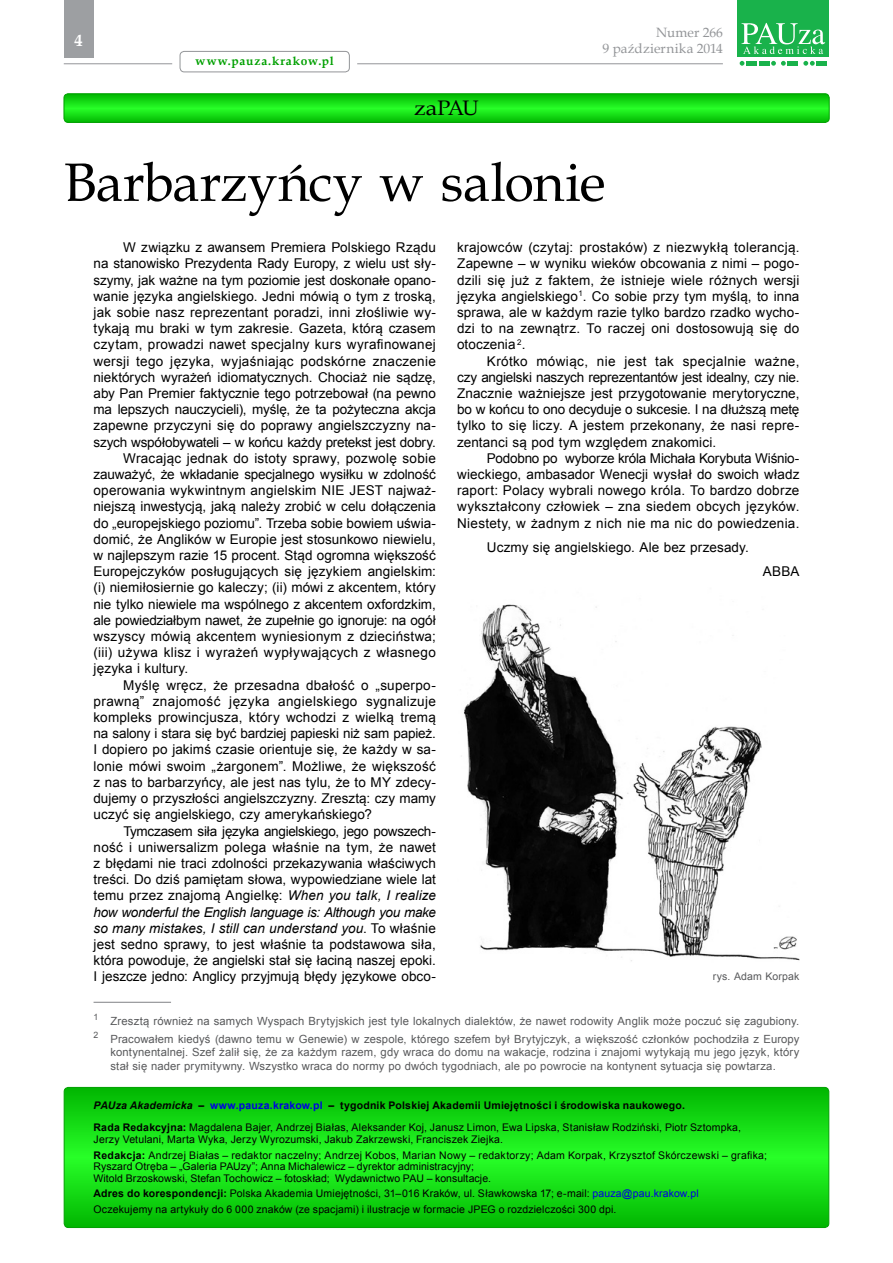
<style>
.page{position:relative;width:893px;height:1263px;background:#fff}
.page>*{position:absolute;margin:0;border:0;box-sizing:border-box;transform-origin:0 0}
.t1{font:54px "Book Antiqua";letter-spacing:-.01em;color:#000}
.t2{font:21px "Book Antiqua";letter-spacing:-.035em;color:#000;scale:1.1 1}
.t3{font:700 16.5px "Book Antiqua";color:#fff}
.t4{font:13.5px/16.2px "Arial";letter-spacing:.005em;color:#000;text-align:justify}
.t5{font:13.5px "Arial";letter-spacing:-.015em;color:#000}
.t6{font:13.5px "Arial";letter-spacing:.025em;color:#000}
.t7{font:italic 13.5px "Arial";letter-spacing:-.02em;color:#000}
.t8{font:italic 13.5px "Arial";letter-spacing:.005em;color:#000}
.t9{font:13.5px "Arial";letter-spacing:.03em;color:#000}
.t10{font:13.5px "Arial";letter-spacing:-.02em;color:#000}
.t11{font:13.5px/16.2px "Book Antiqua";letter-spacing:.005em;color:#939598;text-align:right}
.t12{font:700 12px "Book Antiqua";letter-spacing:.07em;color:#00a000}
.t13{font:11.25px/18px "Arial";letter-spacing:.015em;color:#58595b}
.t14{font:10.5px/15.8px "Arial";letter-spacing:.015em;color:#000}
.t15{font:10.5px "Arial";letter-spacing:.015em;color:#58595b}
.s1{font-style:italic}
.s2{font-style:normal}
.s3{font-weight:700;font-style:italic}
.s4{font-weight:700}
.s5{font-weight:700;color:#0000e1}
.s6{color:#0000e1}
</style>
<div class="page">
<hr style="left:357px;top:63px;width:366px;height:1px;background:#939598">
<div style="left:64px;top:0;width:30px;height:57px;background:#9d9fa2"></div>
<div style="left:180px;top:51px;width:170px;height:21px;border:1px solid #939598;border-radius:4px"></div>
<svg style="left:740px;top:61px;width:4px;height:5px"></svg>
<svg style="left:771px;top:61px;width:15px;height:5px"></svg>
<svg style="left:803px;top:61px;width:12px;height:5px"></svg>
<div style="left:746px;top:61px;width:11px;height:5px;background:#19b24b"></div>
<div style="left:759px;top:61px;width:11px;height:5px;background:#19b24b"></div>
<div style="left:787px;top:61px;width:11px;height:5px;background:#19b24b"></div>
<div style="left:816px;top:61px;width:11px;height:5px;background:#19b24b"></div>
<div style="left:737px;top:0;width:92px;height:56px;background:#19b24b"></div>
<svg style="left:741px;top:23px;width:84px;height:31px"></svg>
<hr style="left:64px;top:63px;width:108px;height:1px;background:#939598">
<svg style="left:64px;top:94px;width:765px;height:28px;background:#16de16"></svg>
<div style="left:64px;top:94px;width:765px;height:29px;border:1px solid #00a000;border-radius:4px"></div>
<svg style="left:64px;top:1087px;width:765px;height:140px;background:#14da14"></svg>
<div style="left:64px;top:1087px;width:765px;height:141px;border:1px solid #00a000;border-radius:4px"></div>
<img style="left:463px;top:604px;width:336px;height:357px">
<hr style="left:94px;top:1002px;width:77px;height:1px;background:#808285">
<p class="t3" style="left:75px;top:30px;width:10px">4</p>
<p class="t12" style="left:196px;top:53px;width:140px">www.pauza.krakow.pl</p>
<h2 class="t2" style="left:414px;top:94px;width:60px">zaPAU</h2>
<p class="t11" style="left:603px;top:24px;width:122px">Numer 266<br>9 października 2014</p>
<h1 class="t1" style="left:64px;top:145px;width:543px">Barbarzyńcy w salonie</h1>
<p class="t4" style="left:123px;top:239px;width:314px">W związku z awansem Premiera Polskiego Rządu</p>
<p class="t4" style="left:94px;top:255px;width:344px">na stanowisko Prezydenta Rady Europy, z wielu ust sły-</p>
<p class="t4" style="left:94px;top:272px;width:344px">szymy, jak ważne na tym poziomie jest doskonałe opano-</p>
<p class="t4" style="left:94px;top:288px;width:344px">wanie języka angielskiego. Jedni mówią o tym z troską,</p>
<p class="t4" style="left:94px;top:304px;width:344px">jak sobie nasz reprezentant poradzi, inni złośliwie wy-</p>
<p class="t4" style="left:94px;top:320px;width:344px">tykają mu braki w tym zakresie. Gazeta, którą czasem</p>
<p class="t4" style="left:94px;top:336px;width:344px">czytam, prowadzi nawet specjalny kurs wyrafinowanej</p>
<p class="t6" style="left:94px;top:352px;width:344px">wersji tego języka, wyjaśniając podskórne znaczenie</p>
<p class="t4" style="left:94px;top:369px;width:344px">niektórych wyrażeń idiomatycznych. Chociaż nie sądzę,</p>
<p class="t4" style="left:94px;top:385px;width:344px">aby Pan Premier faktycznie tego potrzebował (na pewno</p>
<p class="t4" style="left:94px;top:401px;width:344px">ma lepszych nauczycieli), myślę, że ta pożyteczna akcja</p>
<p class="t4" style="left:94px;top:417px;width:344px">zapewne przyczyni się do poprawy angielszczyzny na-</p>
<p class="t5" style="left:94px;top:433px;width:344px">szych współobywateli – w końcu każdy pretekst jest dobry.</p>
<p class="t4" style="left:123px;top:450px;width:314px">Wracając jednak do istoty sprawy, pozwolę sobie</p>
<p class="t4" style="left:94px;top:466px;width:344px">zauważyć, że wkładanie specjalnego wysiłku w zdolność</p>
<p class="t4" style="left:94px;top:482px;width:344px">operowania wykwintnym angielskim NIE JEST najważ-</p>
<p class="t4" style="left:94px;top:498px;width:344px">niejszą inwestycją, jaką należy zrobić w celu dołączenia</p>
<p class="t4" style="left:94px;top:515px;width:344px">do „europejskiego poziomu”. Trzeba sobie bowiem uświa-</p>
<p class="t4" style="left:94px;top:531px;width:344px">domić, że Anglików w Europie jest stosunkowo niewielu,</p>
<p class="t4" style="left:94px;top:547px;width:344px">w najlepszym razie 15 procent. Stąd ogromna większość</p>
<p class="t4" style="left:94px;top:563px;width:344px">Europejczyków posługujących się językiem angielskim:</p>
<p class="t4" style="left:94px;top:579px;width:344px">(i) niemiłosiernie go kaleczy; (ii) mówi z akcentem, który</p>
<p class="t4" style="left:94px;top:596px;width:344px">nie tylko niewiele ma wspólnego z akcentem oxfordzkim,</p>
<p class="t5" style="left:94px;top:611px;width:344px">ale powiedziałbym nawet, że zupełnie go ignoruje: na ogół</p>
<p class="t4" style="left:94px;top:628px;width:344px">wszyscy mówią akcentem wyniesionym z dzieciństwa;</p>
<p class="t6" style="left:94px;top:643px;width:344px">(iii) używa klisz i wyrażeń wypływających z własnego</p>
<p class="t4" style="left:94px;top:660px;width:96px">języka i kultury.</p>
<p class="t4" style="left:123px;top:677px;width:314px">Myślę wręcz, że przesadna dbałość o „superpo-</p>
<p class="t9" style="left:94px;top:692px;width:344px">prawną” znajomość języka angielskiego sygnalizuje</p>
<p class="t4" style="left:94px;top:709px;width:344px">kompleks prowincjusza, który wchodzi z wielką tremą</p>
<p class="t5" style="left:94px;top:724px;width:344px">na salony i stara się być bardziej papieski niż sam papież.</p>
<p class="t4" style="left:94px;top:741px;width:344px">I dopiero po jakimś czasie orientuje się, że każdy w sa-</p>
<p class="t4" style="left:94px;top:758px;width:344px">lonie mówi swoim „żargonem”. Możliwe, że większość</p>
<p class="t4" style="left:94px;top:774px;width:344px">z nas to barbarzyńcy, ale jest nas tylu, że to MY zdecy-</p>
<p class="t4" style="left:94px;top:790px;width:344px">dujemy o przyszłości angielszczyzny. Zresztą: czy mamy</p>
<p class="t4" style="left:94px;top:806px;width:280px">uczyć się angielskiego, czy amerykańskiego?</p>
<p class="t10" style="left:123px;top:821px;width:314px">Tymczasem siła języka angielskiego, jego powszech-</p>
<p class="t4" style="left:94px;top:839px;width:344px">ność i uniwersalizm polega właśnie na tym, że nawet</p>
<p class="t4" style="left:94px;top:855px;width:344px">z błędami nie traci zdolności przekazywania właściwych</p>
<p class="t4" style="left:94px;top:871px;width:344px">treści. Do dziś pamiętam słowa, wypowiedziane wiele lat</p>
<p class="t4" style="left:94px;top:887px;width:344px">temu przez znajomą Angielkę: <span class="s1">When you talk, I realize</span></p>
<p class="t7" style="left:94px;top:903px;width:344px">how wonderful the English language is: Although you make</p>
<p class="t8" style="left:94px;top:919px;width:344px">so many mistakes, I still can understand you<span class="s2">. To właśnie</span></p>
<p class="t4" style="left:94px;top:936px;width:344px">jest sedno sprawy, to jest właśnie ta podstawowa siła,</p>
<p class="t4" style="left:94px;top:952px;width:344px">która powoduje, że angielski stał się łaciną naszej epoki.</p>
<p class="t4" style="left:94px;top:968px;width:343px">I jeszcze jedno: Anglicy przyjmują błędy językowe obco-</p>
<p class="t4" style="left:457px;top:239px;width:344px">krajowców (czytaj: prostaków) z niezwykłą tolerancją.<br>Zapewne – w wyniku wieków obcowania z nimi – pogo&shy;dzili się już z faktem, że istnieje wiele różnych wersji języka angielskiego<sup>1</sup>. Co sobie przy tym myślą, to inna sprawa, ale w każdym razie tylko bardzo rzadko wycho&shy;dzi to na zewnątrz. To raczej oni dostosowują się do otoczenia <sup>2</sup>.</p>
<p class="t4" style="left:457px;top:353px;width:344px;text-indent:30px">Krótko mówiąc, nie jest tak specjalnie ważne, czy angielski naszych reprezentantów jest idealny, czy nie.<br>Znacznie ważniejsze jest przygotowanie merytoryczne, bo w końcu to ono decyduje o sukcesie. I na dłuższą metę tylko to się liczy. A jestem przekonany, że nasi repre&shy;zentanci są pod tym względem znakomici.</p>
<p class="t4" style="left:457px;top:450px;width:344px;text-indent:30px">Podobno po wyborze króla Michała Korybuta Wiśnio&shy;wieckiego, ambasador Wenecji wysłał do swoich władz raport: Polacy wybrali nowego króla. To bardzo dobrze wykształcony człowiek – zna siedem obcych języków.<br>Niestety, w żadnym z nich nie ma nic do powiedzenia.</p>
<p class="t4" style="left:487px;top:539px;width:264px">Uczmy się angielskiego. Ale bez przesady.</p>
<p class="t4" style="left:763px;top:563px;width:38px">ABBA</p>
<p class="t15" style="left:713px;top:969px;width:88px">rys. Adam Korpak</p>
<p class="t13" style="left:94px;top:1011px;width:707px"><sup>1</sup> Zresztą również na samych Wyspach Brytyjskich jest tyle lokalnych dialektów, że nawet rodowity Anglik może poczuć się zagubiony.<br><sup>2</sup> Pracowałem kiedyś (dawno temu w Genewie) w zespole, którego szefem był Brytyjczyk, a większość członków pochodziła z Europy</p>
<p class="t13" style="left:111px;top:1045px;width:690px;line-height:13.5px">kontynentalnej. Szef żalił się, że za każdym razem, gdy wraca do domu na wakacje, rodzina i znajomi wytykają mu jego język, który stał się nader prymitywny. Wszystko wraca do normy po dwóch tygodniach, ale po powrocie na kontynent sytuacja się powtarza.</p>
<p class="t14" style="left:94px;top:1094px;width:649px;line-height:22.2px"><span class="s3">PAUza Akademicka</span> <span class="s4">–</span> <span class="s5">www.pauza.krakow.pl</span> <span class="s4">– tygodnik Polskiej Akademii Umiejętności i środowiska naukowego.<br>Rada Redakcyjna:</span> Magdalena Bajer, Andrzej Białas, Aleksander Koj, Janusz Limon, Ewa Lipska, Stanisław Rodziński, Piotr Sztompka,</p>
<p class="t14" style="left:94px;top:1131px;width:675px">Jerzy Vetulani, Marta Wyka, Jerzy Wyrozumski, Jakub Zakrzewski, Franciszek Ziejka.<br><span class="s4">Redakcja:</span> Andrzej Białas – redaktor naczelny; Andrzej Kobos, Marian Nowy – redaktorzy; Adam Korpak, Krzysztof Skórczewski – grafika;</p>
<p class="t14" style="left:94px;top:1160px;width:399px;line-height:11.6px">Ryszard Otręba – „Galeria PAUzy”; Anna Michalewicz – dyrektor administracyjny;<br>Witold Brzoskowski, Stefan Tochowicz – fotoskład; Wydawnictwo PAU – konsultacje.</p>
<p class="t14" style="left:94px;top:1186px;width:607px"><span class="s4">Adres do korespondencji:</span> Polska Akademia Umiejętności, 31–016 Kraków, ul. Sławkowska 17; e-mail: <span class="s6">pauza@pau.krakow.pl<br></span>Oczekujemy na artykuły do 6 000 znaków (ze spacjami) i ilustracje w formacie JPEG o rozdzielczości 300 dpi.</p>
</div>
